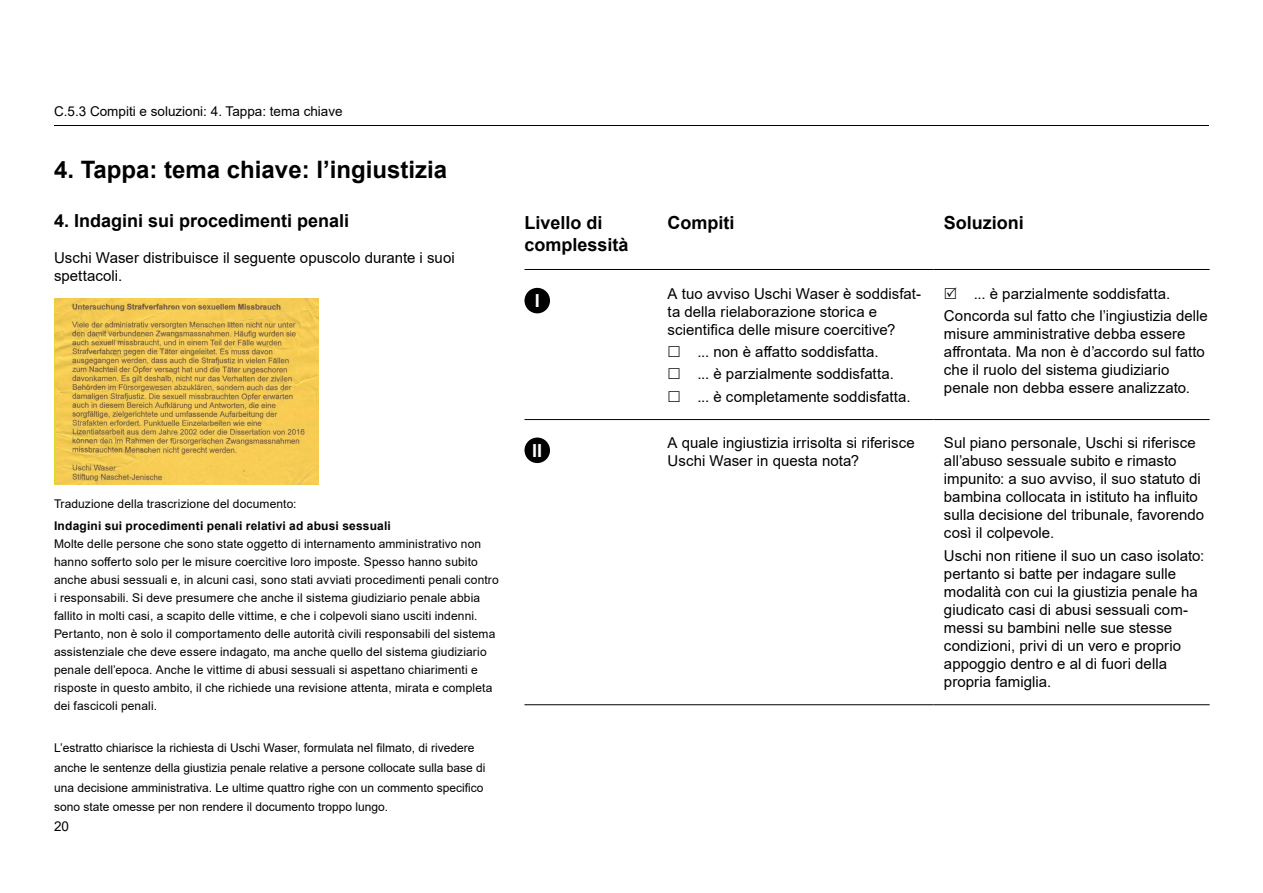
<style>
.page{position:relative;width:1263px;height:893px;background:#fff}
.page>*{position:absolute;margin:0;border:0;box-sizing:border-box;transform-origin:0 0}
.t1{font:700 24px "Arial";color:#000}
.t2{font:700 18px/22.5px "Arial";color:#000}
.t3{font:700 18px "Arial";color:#fff}
.t4{font:15px/18px "Arial";color:#000}
.t5{font:13.5px "Arial";color:#000}
.t6{font:12px/18px "Arial";letter-spacing:.01em;color:#000}
.t7{font:700 12px "Arial";letter-spacing:.015em;color:#000}
</style>
<div class="page">
<hr style="left:54px;top:125px;width:1155px;height:1px;background:#000">
<hr style="left:524px;top:419px;width:133px;height:1px;background:#000">
<hr style="left:657px;top:419px;width:276px;height:1px;background:#000">
<hr style="left:933px;top:419px;width:277px;height:1px;background:#000">
<hr style="left:524px;top:704px;width:133px;height:1px;background:#000">
<hr style="left:657px;top:704px;width:276px;height:1px;background:#000">
<hr style="left:933px;top:704px;width:277px;height:1px;background:#000">
<hr style="left:524px;top:269px;width:133px;height:1px;background:#000">
<hr style="left:657px;top:269px;width:276px;height:1px;background:#000">
<hr style="left:933px;top:269px;width:277px;height:1px;background:#000">
<div style="left:524px;top:288px;width:26px;height:25px;background:#000;border-radius:50%"></div>
<div style="left:524px;top:438px;width:26px;height:25px;background:#000;border-radius:50%"></div>
<img style="left:54px;top:298px;width:265px;height:186px">
<p class="t5" style="left:54px;top:102px;width:290px">C.5.3 Compiti e soluzioni: 4. Tappa: tema chiave</p>
<h1 class="t1" style="left:54px;top:153px;width:395px">4. Tappa: tema chiave: l’ingiustizia</h1>
<h2 class="t2" style="left:54px;top:210px;width:297px">4. Indagini sui procedimenti penali</h2>
<p class="t4" style="left:54px;top:249px;width:402px">Uschi Waser distribuisce il seguente opuscolo durante i suoi spettacoli.</p>
<p class="t6" style="left:54px;top:495px;width:244px">Traduzione della trascrizione del documento:</p>
<p class="t7" style="left:54px;top:518px;width:338px">Indagini sui procedimenti penali relativi ad abusi sessuali</p>
<p class="t6" style="left:54px;top:535px;width:446px">Molte delle persone che sono state oggetto di internamento amministrativo non hanno sofferto solo per le misure coercitive loro imposte. Spesso hanno subito anche abusi sessuali e, in alcuni casi, sono stati avviati procedimenti penali contro i responsabili. Si deve presumere che anche il sistema giudiziario penale abbia fallito in molti casi, a scapito delle vittime, e che i colpevoli siano usciti indenni.<br>Pertanto, non è solo il comportamento delle autorità civili responsabili del sistema assistenziale che deve essere indagato, ma anche quello del sistema giudiziario penale dell’epoca. Anche le vittime di abusi sessuali si aspettano chiarimenti e risposte in questo ambito, il che richiede una revisione attenta, mirata e completa dei fascicoli penali.</p>
<p class="t6" style="left:54px;top:738px;width:433px;line-height:19.6px">L’estratto chiarisce la richiesta di Uschi Waser, formulata nel filmato, di rivedere anche le sentenze della giustizia penale relative a persone collocate sulla base di una decisione amministrativa. Le ultime quattro righe con un commento specifico sono state omesse per non rendere il documento troppo lungo.</p>
<p class="t5" style="left:54px;top:817px;width:17px">20</p>
<h2 class="t2" style="left:524px;top:212px;width:106px">Livello di complessità</h2>
<h2 class="t2" style="left:668px;top:212px;width:68px">Compiti</h2>
<h2 class="t2" style="left:944px;top:212px;width:82px">Soluzioni</h2>
<h2 class="t3" style="left:535px;top:288px;width:7px">I</h2>
<p class="t4" style="left:668px;top:284px;width:255px">A tuo avviso Uschi Waser è soddisfat&shy;ta della rielaborazione storica e scientifica delle misure coercitive?</p>
<p class="t4" style="left:697px;top:341px;width:215px;line-height:22.2px">... non è affatto soddisfatta.<br>... è parzialmente soddisfatta.<br>... è completamente soddisfatta.</p>
<p class="t4" style="left:944px;top:282px;width:265px;line-height:22.2px;text-align:center">... è parzialmente soddisfatta.<br>Concorda sul fatto che l’ingiustizia delle</p>
<p class="t4" style="left:944px;top:325px;width:263px">misure amministrative debba essere affrontata. Ma non è d’accordo sul fatto che il ruolo del sistema giudiziario penale non debba essere analizzato.</p>
<h2 class="t3" style="left:532px;top:438px;width:12px">II</h2>
<p class="t4" style="left:668px;top:434px;width:249px">A quale ingiustizia irrisolta si riferisce<br>Uschi Waser in questa nota?</p>
<p class="t4" style="left:944px;top:434px;width:262px">Sul piano personale, Uschi si riferisce all’abuso sessuale subito e rimasto impunito: a suo avviso, il suo statuto di bambina collocata in istituto ha influito sulla decisione del tribunale, favorendo così il colpevole.</p>
<p class="t4" style="left:944px;top:546px;width:262px">Uschi non ritiene il suo un caso isolato: pertanto si batte per indagare sulle modalità con cui la giustizia penale ha giudicato casi di abusi sessuali com&shy;messi su bambini nelle sue stesse condizioni, privi di un vero e proprio appoggio dentro e al di fuori della propria famiglia.</p>
</div>
